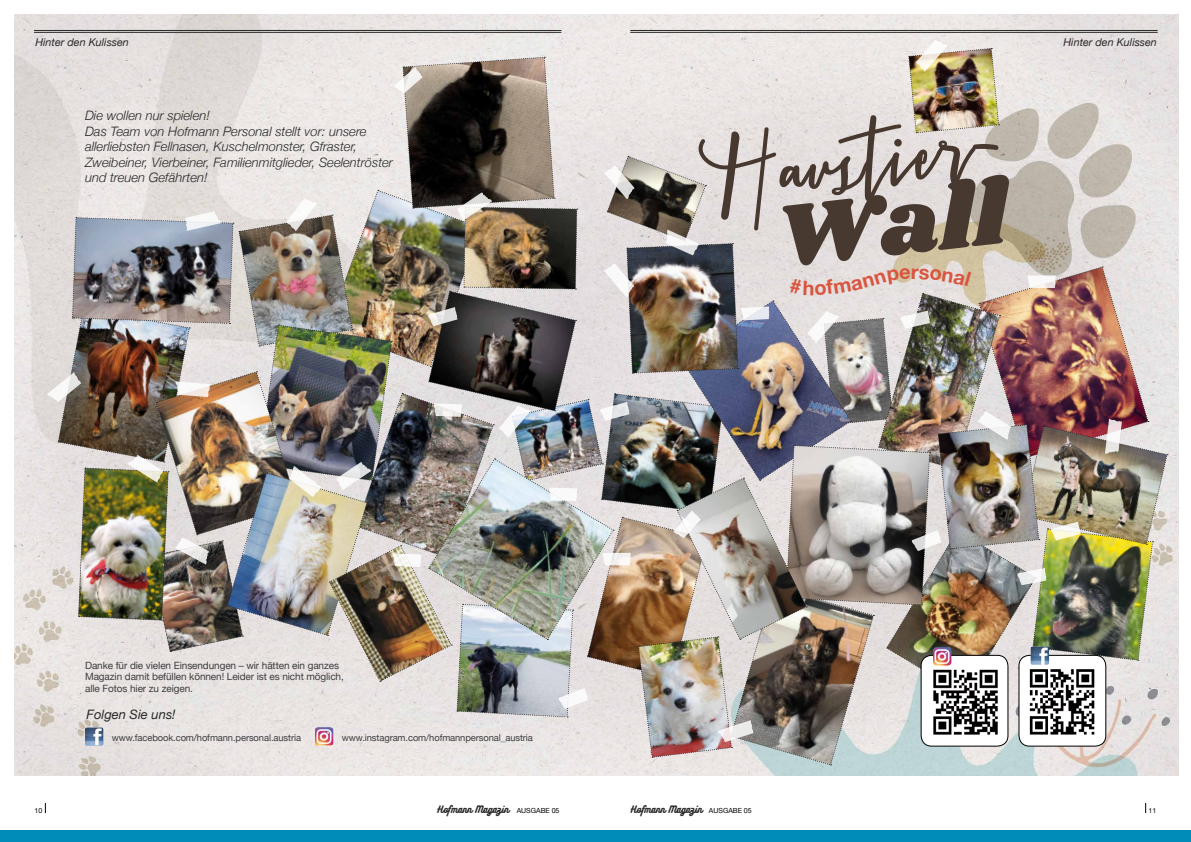
<style>
.page{position:relative;width:1191px;height:842px;background:#fff}
.page>*{position:absolute;margin:0;border:0;box-sizing:border-box;transform-origin:0 0}
.t1{font:92.2px "Shrikhand";color:#473830}
.t2{font:700 84.2px "Tasty Two";color:#473830}
.t3{font:italic 300 13px/15.6px "Helvetica Neue";color:#282829}
.t4{font:italic 13px "Helvetica Neue";color:#282829}
.t5{font:italic 10.8px "Helvetica Neue";color:#282829}
.t6{font:10px/11.7px "Helvetica Neue";letter-spacing:-.01em;color:#3e3d40}
.t7{font:9.4px "Helvetica Neue";letter-spacing:-.01em;color:#3e3d40}
.t8{font:8.8px "Bukhari Script";color:#282829}
.t9{font:7px "Helvetica Neue";color:#000}
.s1{font-family:"Helvetica Neue";font-size:7px;color:#000}
</style>
<div class="page">
<div style="left:0;top:830px;width:1191px;height:12px;background:#008cb9"></div>
<img style="left:14px;top:14px;width:1164px;height:761px">
<hr style="left:630px;top:30px;width:527px;height:1px;background:#282829">
<hr style="left:34px;top:30px;width:527px;height:1px;background:#282829">
<hr style="left:630px;top:32px;width:527px;height:1px;background:#282829">
<hr style="left:34px;top:32px;width:527px;height:1px;background:#282829">
<img style="left:47px;top:40px;width:1121px;height:726px">
<p class="t5" style="left:35px;top:36px;width:95px">Hinter den Kulissen</p>
<p class="t5" style="left:1063px;top:36px;width:95px">Hinter den Kulissen</p>
<p class="t3" style="left:85px;top:107px;width:309px">Die wollen nur spielen!<br>Das Team von Hofmann Personal stellt vor: unsere allerliebsten Fellnasen, Kuschelmonster, Gfraster, Zweibeiner, Vierbeiner, Familienmitglieder, Seelentröster und treuen Gefährten!</p>
<p class="t6" style="left:85px;top:659px;width:260px">Danke für die vielen Einsendungen – wir hätten ein ganzes<br>Magazin damit befüllen können! Leider ist es nicht möglich, alle Fotos hier zu zeigen.</p>
<p class="t4" style="left:87px;top:706px;width:91px">Folgen Sie uns!</p>
<p class="t7" style="left:112px;top:732px;width:191px">www.facebook.com/hofmann.personal.austria</p>
<p class="t7" style="left:342px;top:731px;width:193px">www.instagram.com/hofmannpersonal_austria</p>
<h2 class="t2" style="left:694px;top:124px;width:317px;rotate:-7deg">Haustier-</h2>
<h1 class="t1" style="left:767px;top:173px;width:235px;rotate:-6deg">Wall</h1>
<p class="t9" style="left:35px;top:806px;width:9px">10</p>
<p class="t8" style="left:437px;top:804px;width:123px">Hofmann Magazin <span class="s1">AUSGABE 05</span></p>
<p class="t8" style="left:631px;top:804px;width:122px">Hofmann Magazin <span class="s1">AUSGABE 05</span></p>
<p class="t9" style="left:1148px;top:806px;width:9px">11</p>
</div>
